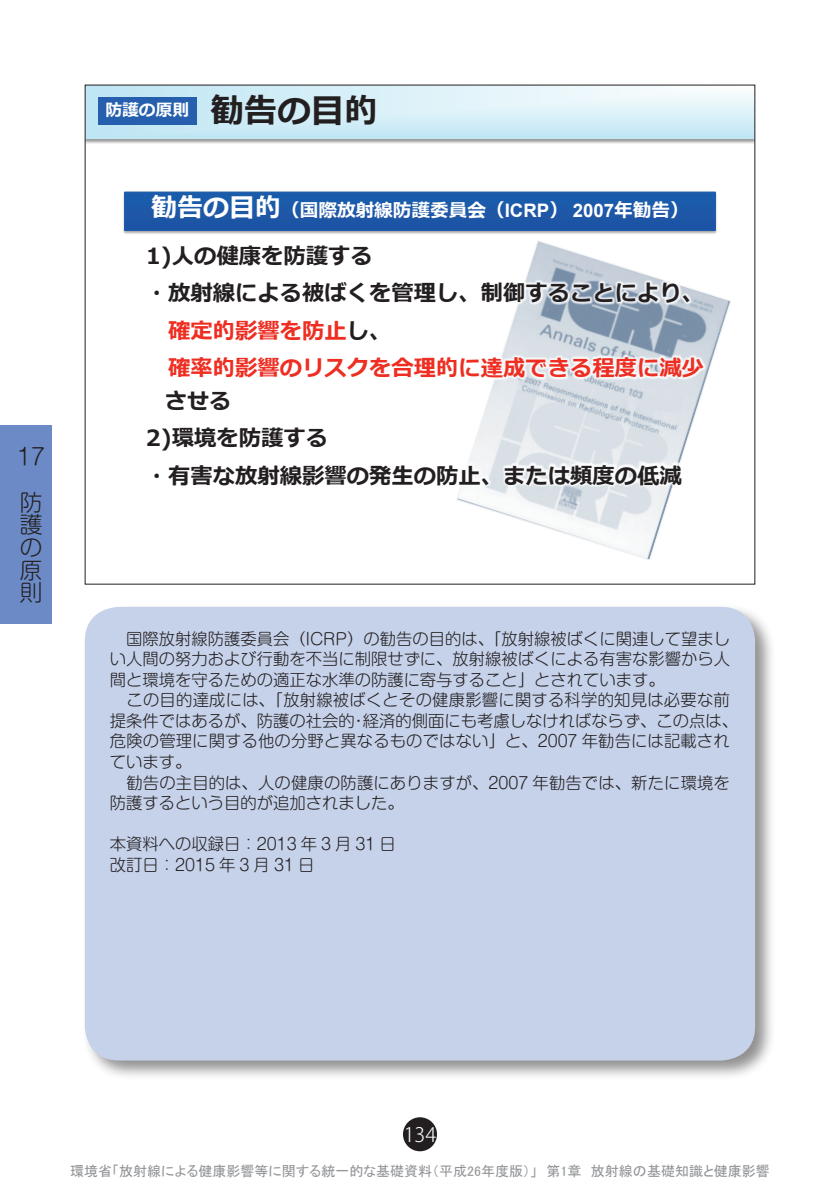
<style>
.page{position:relative;width:840px;height:1191px;background:#fff}
.page>*{position:absolute;margin:0;border:0;box-sizing:border-box;transform-origin:0 0}
.t1{font:700 33.4px "Meiryo";color:#231f20}
.t2{font:300 22.6px/22.6px "Shin M Go Pro";color:#231f20}
.t3{font:700 22.2px/37.4px "Meiryo";color:#231f20}
.t4{font:700 22.2px "Meiryo";color:#ee2e22}
.t5{font:300 19.8px "Koz Go Pro";color:#fff}
.t6{font:700 18.6px "Meiryo";color:#fff}
.t7{font:700 16.8px "Meiryo";color:#fff}
.t8{font:300 16.2px/20.6px "Shin M Go Pro";color:#231f20}
.t9{font:14px "MS P Gothic";color:#939598}
.s1{font-size:26px}
.s2{font-family:"Arial"}
.s3{color:#231f20}
</style>
<div class="page">
<div style="left:81px;top:603px;width:694px;height:478px;background:#231f20;opacity:.5"></div>
<div style="left:85px;top:607px;width:669px;height:453px;background:#c6d2ea;border-radius:34px"></div>
<div style="left:0;top:425px;width:51px;height:199px;background:#6c8bc6"></div>
<div style="left:403px;top:1117px;width:34px;height:34px;background:#231f20;border-radius:50%"></div>
<svg style="left:87px;top:87px;width:665px;height:52px;background:#d3edf7"></svg>
<svg style="left:471px;top:247px;width:260px;height:313px"></svg>
<img style="left:471px;top:272px;width:215px;height:55px">
<img style="left:686px;top:272px;width:42px;height:55px">
<img style="left:471px;top:347px;width:250px;height:55px">
<img style="left:456px;top:454px;width:208px;height:55px">
<img style="left:664px;top:454px;width:42px;height:55px">
<img style="left:132px;top:191px;width:576px;height:56px">
<div style="left:125px;top:192px;width:590px;height:38px;background:#1c58a7"></div>
<div style="left:124px;top:192px;width:591px;height:39px;border:1px solid #255fac"></div>
<div style="left:98px;top:98px;width:98px;height:27px;background:#255fad"></div>
<h2 class="t2" style="left:17px;top:431px;width:29px;line-height:45.4px">17防</h2>
<h2 class="t2" style="left:20px;top:511px;width:23px;text-align:justify">護の原則</h2>
<p class="t7" style="left:105px;top:98px;width:85px">防護の原則</p>
<h1 class="t1" style="left:210px;top:87px;width:169px">勧告の目的</h1>
<p class="t6" style="left:151px;top:198px;width:539px"><span class="s1">勧告の目的</span>（国際放射線防護委員会（<span class="s2">ICRP</span>） <span class="s2">2007</span>年勧告）</p>
<h3 class="t3" style="left:146px;top:238px;width:228px">1)人の健康を防護する</h3>
<h3 class="t3" style="left:146px;top:276px;width:559px">・放射線による被ばくを管理し、制御することにより、</h3>
<h3 class="t4" style="left:168px;top:315px;width:224px">確定的影響を防止<span class="s3">し、</span></h3>
<h3 class="t4" style="left:168px;top:353px;width:537px">確率的影響のリスクを合理的に達成できる程度に減少</h3>
<h3 class="t3" style="left:146px;top:383px;width:537px;text-indent:19px">させる<br>2)環境を防護する<br>・有害な放射線影響の発生の防止、または頻度の低減</h3>
<p class="t8" style="left:110px;top:626px;width:629px">　国際放射線防護委員会（ICRP）の勧告の目的は、｢放射線被ばくに関連して望ましい人間の努力および行動を不当に制限せずに、放射線被ばくによる有害な影響から人間と環境を守るための適正な水準の防護に寄与すること｣とされています。<br>　この目的達成には、「放射線被ばくとその健康影響に関する科学的知見は必要な前提条件ではあるが、防護の社会的・経済的側面にも考慮しなければならず、この点は、危険の管理に関する他の分野と異なるものではない」と、2007 年勧告には記載されています。<br>　勧告の主目的は、人の健康の防護にありますが、2007 年勧告では、新たに環境を防護するという目的が追加されました。</p>
<p class="t8" style="left:110px;top:832px;width:287px">本資料への収録日：2013 年 3 月 31 日改訂日：2015 年 3 月 31 日</p>
<p class="t5" style="left:403px;top:1121px;width:34px">134</p>
<p class="t9" style="left:70px;top:1164px;width:700px">環境省「放射線による健康影響等に関する統一的な基礎資料（平成26年度版）」　第1章　放射線の基礎知識と健康影響</p>
</div>
